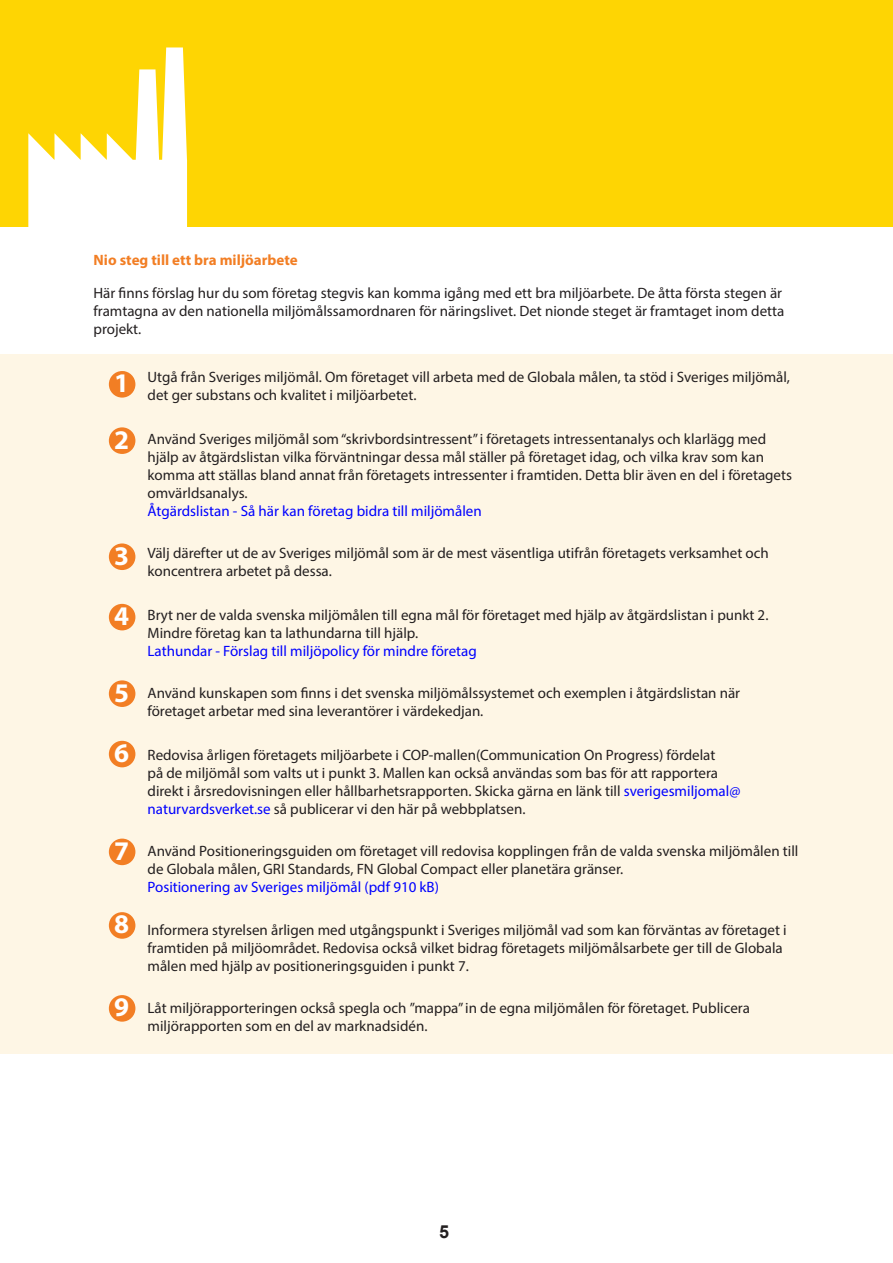
<style>
.page{position:relative;width:893px;height:1263px;background:#fff}
.page>*{position:absolute;margin:0;border:0;box-sizing:border-box;transform-origin:0 0}
.List_Paragraph{font:700 27px "Myriad Pro";color:#fff}
.t1{font:700 18px "Arial";color:#231f20}
.t2{font:15px/18px "Myriad Pro";color:#231f20}
.t3{font:700 15px "Myriad Pro";color:#f27e24}
.s1{font-family:"Times New Roman"}
.s2{color:#00f}
</style>
<div class="page">
<div style="left:0;top:0;width:893px;height:226px;background:#fed503"></div>
<svg style="left:28px;top:47px;width:159px;height:180px"></svg>
<div style="left:0;top:354px;width:893px;height:699px;background:#fef6e5"></div>
<div style="left:109px;top:371px;width:26px;height:27px;background:#f27e24;border-radius:50%"></div>
<div style="left:109px;top:427px;width:26px;height:27px;background:#f27e24;border-radius:50%"></div>
<div style="left:109px;top:543px;width:26px;height:27px;background:#f27e24;border-radius:50%"></div>
<div style="left:109px;top:604px;width:26px;height:26px;background:#f27e24;border-radius:50%"></div>
<div style="left:109px;top:680px;width:26px;height:27px;background:#f27e24;border-radius:50%"></div>
<div style="left:109px;top:741px;width:26px;height:26px;background:#f27e24;border-radius:50%"></div>
<div style="left:109px;top:838px;width:26px;height:27px;background:#f27e24;border-radius:50%"></div>
<div style="left:109px;top:912px;width:26px;height:27px;background:#f27e24;border-radius:50%"></div>
<div style="left:109px;top:995px;width:26px;height:27px;background:#f27e24;border-radius:50%"></div>
<p class="t3" style="left:94px;top:250px;width:206px">Nio steg till ett bra miljöarbete</p>
<p class="t2" style="left:94px;top:284px;width:692px">Här finns förslag hur du som företag stegvis kan komma igång med ett bra miljöarbete. De åtta första stegen är framtagna av den nationella miljömålssamordnaren för näringslivet. Det nionde steget är framtaget inom detta projekt.</p>
<p class="t2" style="left:148px;top:368px;width:644px;text-indent:-27px"><span class="s1">1.</span> Utgå från Sveriges miljömål. Om företaget vill arbeta med de Globala målen, ta stöd i Sveriges miljömål, det ger substans och kvalitet i miljöarbetet.</p>
<p class="t2" style="left:148px;top:430px;width:646px;text-indent:-27px"><span class="s1">2.</span> Använd Sveriges miljömål som “skrivbordsintressent” i företagets intressentanalys och klarlägg med hjälp av åtgärdslistan vilka förväntningar dessa mål ställer på företaget idag, och vilka krav som kan komma att ställas bland annat från företagets intressenter i framtiden. Detta blir även en del i företagets omvärldsanalys.<br><span class="s2">Åtgärdslistan - Så här kan företag bidra till miljömålen</span></p>
<p class="t2" style="left:148px;top:544px;width:623px;text-indent:-27px"><span class="s1">3.</span> Välj därefter ut de av Sveriges miljömål som är de mest väsentliga utifrån företagets verksamhet och koncentrera arbetet på dessa.</p>
<p class="t2" style="left:148px;top:606px;width:622px;text-indent:-27px"><span class="s1">4.</span> Bryt ner de valda svenska miljömålen till egna mål för företaget med hjälp av åtgärdslistan i punkt 2.<br>Mindre företag kan ta lathundarna till hjälp.<br><span class="s2">Lathundar - Förslag till miljöpolicy för mindre företag</span></p>
<p class="t2" style="left:148px;top:684px;width:594px;text-indent:-27px"><span class="s1">5.</span> Använd kunskapen som finns i det svenska miljömålssystemet och exemplen i åtgärdslistan när företaget arbetar med sina leverantörer i värdekedjan.</p>
<p class="t2" style="left:148px;top:746px;width:594px;text-indent:-27px"><span class="s1">6.</span> Redovisa årligen företagets miljöarbete i COP-mallen(Communication On Progress) fördelat<br>på de miljömål som valts ut i punkt 3. Mallen kan också användas som bas för att rapportera direkt i årsredovisningen eller hållbarhetsrapporten. Skicka gärna en länk till <span class="s2">sverigesmiljomal@ naturvardsverket.se</span> så publicerar vi den här på webbplatsen.</p>
<p class="t2" style="left:148px;top:842px;width:652px;text-indent:-27px"><span class="s1">7.</span> Använd Positioneringsguiden om företaget vill redovisa kopplingen från de valda svenska miljömålen till de Globala målen, GRI Standards, FN Global Compact eller planetära gränser.<br><span class="s2">Positionering av Sveriges miljömål (pdf 910 kB)</span></p>
<p class="t2" style="left:148px;top:921px;width:641px;text-indent:-27px"><span class="s1">8.</span> Informera styrelsen årligen med utgångspunkt i Sveriges miljömål vad som kan förväntas av företaget i framtiden på miljöområdet. Redovisa också vilket bidrag företagets miljömålsarbete ger till de Globala målen med hjälp av positioneringsguiden i punkt 7.</p>
<p class="t2" style="left:148px;top:999px;width:604px;text-indent:-27px"><span class="s1">9.</span> Låt miljörapporteringen också spegla och ”mappa” in de egna miljömålen för företaget. Publicera miljörapporten som en del av marknadsidén.</p>
<p class="List_Paragraph" style="left:114px;top:366px;width:16px">1</p>
<p class="List_Paragraph" style="left:114px;top:422px;width:16px">2</p>
<p class="List_Paragraph" style="left:114px;top:538px;width:16px">3</p>
<p class="List_Paragraph" style="left:114px;top:598px;width:16px">4</p>
<p class="List_Paragraph" style="left:114px;top:675px;width:16px">5</p>
<p class="List_Paragraph" style="left:114px;top:735px;width:16px">6</p>
<p class="List_Paragraph" style="left:114px;top:833px;width:16px">7</p>
<p class="List_Paragraph" style="left:114px;top:907px;width:16px">8</p>
<p class="List_Paragraph" style="left:114px;top:990px;width:16px">9</p>
<p class="t1" style="left:439px;top:1219px;width:12px">5</p>
</div>
